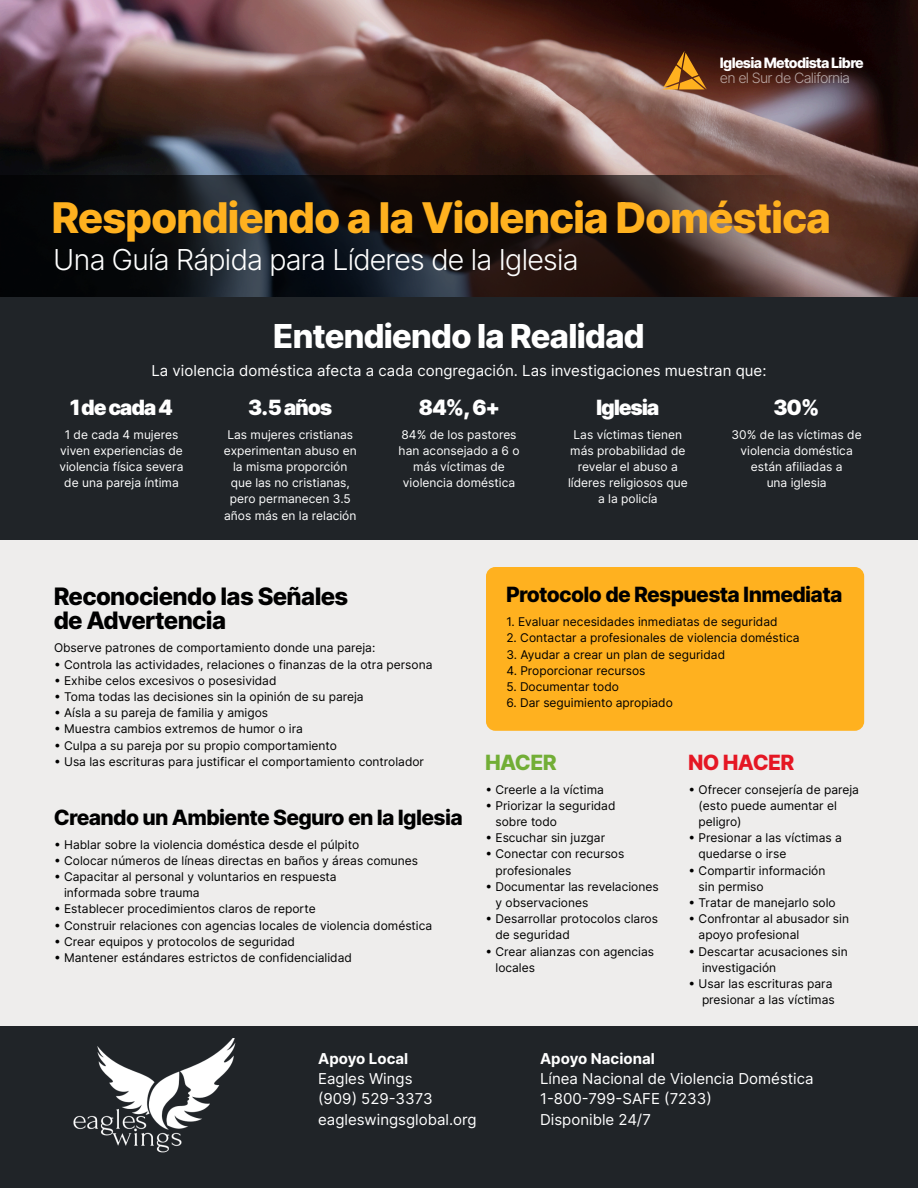
<style>
.page{position:relative;width:918px;height:1188px;background:#eeedec}
.page>*{position:absolute;margin:0;border:0;box-sizing:border-box;transform-origin:0 0}
.t1{font:800 42.3px "Inter Tight";color:#ffb11f}
.t2{font:800 33px "Inter Tight";color:#fff}
.t3{font:300 28.8px "Inter Tight";color:#fff}
.t4{font:800 24px/24px "Inter Tight";color:#000}
.t5{font:800 21px "Inter Tight";color:#000}
.t6{font:900 21px "Inter Tight";letter-spacing:-.03em;color:#fff}
.t7{font:800 21px "Inter Tight";color:#e51724}
.t8{font:800 21px "Inter Tight";color:#72ae36}
.t9{font:15px/20.2px "Inter";color:#fff}
.t10{font:700 15px "Inter";color:#fff}
.t11{font:800 14.25px "Inter";letter-spacing:-.05em;color:#fff}
.t12{font:300 14.25px "Inter";letter-spacing:-.05em;color:rgb(255 255 255/.6)}
.t13{font:12px/16.2px "Inter";color:#000}
.t14{font:12px/16.2px "Inter";color:#fff;text-align:center}
</style>
<div class="page">
<div style="left:486px;top:567px;width:378px;height:164px;background:#ffb11f;border-radius:9px"></div>
<div style="left:0;top:1026px;width:918px;height:162px;background:#202428"></div>
<img style="left:0;top:0;width:918px;height:297px">
<img style="left:0;top:176px;width:806px;height:121px">
<svg style="left:662px;top:51px;width:45px;height:38px;background:#8d5417"></svg>
<img style="left:73px;top:1038px;width:163px;height:115px">
<div style="left:0;top:297px;width:918px;height:243px;background:#202428"></div>
<p class="t11" style="left:720px;top:55px;width:145px">Iglesia Metodista Libre</p>
<p class="t12" style="left:720px;top:69px;width:132px">en el Sur de California</p>
<h1 class="t1" style="left:52px;top:192px;width:780px">Respondiendo a la Violencia Doméstica</h1>
<h3 class="t3" style="left:54px;top:242px;width:526px">Una Guía Rápida para Líderes de la Iglesia</h3>
<h2 class="t2" style="left:274px;top:316px;width:372px">Entendiendo la Realidad</h2>
<p class="t9" style="left:151px;top:360px;width:617px">La violencia doméstica afecta a cada congregación. Las investigaciones muestran que:</p>
<h3 class="t6" style="left:70px;top:395px;width:104px">1 de cada 4</h3>
<p class="t14" style="left:59px;top:426px;width:126px">1 de cada 4 mujeres viven experiencias de violencia física severa de una pareja íntima</p>
<h3 class="t6" style="left:597px;top:395px;width:64px">Iglesia</h3>
<p class="t14" style="left:568px;top:426px;width:121px">Las víctimas tienen más probabilidad de revelar el abuso a líderes religiosos que a la policía</p>
<h3 class="t6" style="left:249px;top:395px;width:85px">3.5 años</h3>
<p class="t14" style="left:224px;top:426px;width:134px">Las mujeres cristianas experimentan abuso en la misma proporción que las no cristianas, pero permanecen 3.5 años más en la relación</p>
<h3 class="t6" style="left:419px;top:395px;width:83px">84%, 6+</h3>
<p class="t14" style="left:399px;top:426px;width:122px">84% de los pastores han aconsejado a 6 o más víctimas de violencia doméstica</p>
<h3 class="t6" style="left:774px;top:395px;width:47px">30%</h3>
<p class="t14" style="left:732px;top:426px;width:132px">30% de las víctimas de violencia doméstica están afiliadas a<br>una iglesia</p>
<h3 class="t4" style="left:54px;top:584px;width:296px">Reconociendo las Señales de Advertencia</h3>
<p class="t13" style="left:54px;top:640px;width:323px">Observe patrones de comportamiento donde una pareja:</p>
<p class="t13" style="left:54px;top:656px;width:380px">• Controla las actividades, relaciones o finanzas de la otra persona</p>
<p class="t13" style="left:54px;top:672px;width:224px">• Exhibe celos excesivos o posesividad</p>
<p class="t13" style="left:54px;top:688px;width:311px">• Toma todas las decisiones sin la opinión de su pareja</p>
<p class="t13" style="left:54px;top:705px;width:216px">• Aísla a su pareja de familia y amigos</p>
<p class="t13" style="left:54px;top:721px;width:251px">• Muestra cambios extremos de humor o ira</p>
<p class="t13" style="left:54px;top:737px;width:285px">• Culpa a su pareja por su propio comportamiento</p>
<p class="t13" style="left:54px;top:753px;width:372px">• Usa las escrituras para justificar el comportamiento controlador</p>
<h3 class="t5" style="left:54px;top:805px;width:410px">Creando un Ambiente Seguro en la Iglesia</h3>
<p class="t13" style="left:54px;top:836px;width:307px">• Hablar sobre la violencia doméstica desde el púlpito</p>
<p class="t13" style="left:54px;top:852px;width:366px">• Colocar números de líneas directas en baños y áreas comunes</p>
<p class="t13" style="left:64px;top:869px;width:274px;text-indent:-10px">• Capacitar al personal y voluntarios en respuesta informada sobre trauma</p>
<p class="t13" style="left:54px;top:901px;width:263px">• Establecer procedimientos claros de reporte</p>
<p class="t13" style="left:54px;top:917px;width:380px">• Construir relaciones con agencias locales de violencia doméstica</p>
<p class="t13" style="left:54px;top:933px;width:243px">• Crear equipos y protocolos de seguridad</p>
<p class="t13" style="left:54px;top:950px;width:299px">• Mantener estándares estrictos de confidencialidad</p>
<h3 class="t5" style="left:506px;top:582px;width:337px">Protocolo de Respuesta Inmediata</h3>
<p class="t13" style="left:506px;top:614px;width:273px">1. Evaluar necesidades inmediatas de seguridad</p>
<p class="t13" style="left:506px;top:630px;width:295px">2. Contactar a profesionales de violencia doméstica</p>
<p class="t13" style="left:506px;top:646px;width:220px">3. Ayudar a crear un plan de seguridad</p>
<p class="t13" style="left:506px;top:662px;width:141px">4. Proporcionar recursos</p>
<p class="t13" style="left:506px;top:678px;width:114px">5. Documentar todo</p>
<p class="t13" style="left:506px;top:695px;width:168px">6. Dar seguimiento apropiado</p>
<h3 class="t8" style="left:485px;top:749px;width:72px">HACER</h3>
<p class="t13" style="left:485px;top:781px;width:120px">• Creerle a la víctima</p>
<p class="t13" style="left:495px;top:797px;width:122px;text-indent:-10px">• Priorizar la seguridad sobre todo</p>
<p class="t13" style="left:485px;top:830px;width:121px">• Escuchar sin juzgar</p>
<p class="t13" style="left:495px;top:846px;width:130px;text-indent:-10px">• Conectar con recursos profesionales</p>
<p class="t13" style="left:495px;top:878px;width:165px;text-indent:-10px">• Documentar las revelaciones y observaciones</p>
<p class="t13" style="left:495px;top:911px;width:164px;text-indent:-10px">• Desarrollar protocolos claros de seguridad</p>
<p class="t13" style="left:495px;top:943px;width:160px;text-indent:-10px">• Crear alianzas con agencias locales</p>
<h3 class="t7" style="left:688px;top:749px;width:107px">NO HACER</h3>
<p class="t13" style="left:699px;top:781px;width:162px;text-indent:-10px">• Ofrecer consejería de pareja (esto puede aumentar el peligro)</p>
<p class="t13" style="left:699px;top:830px;width:145px;text-indent:-10px">• Presionar a las víctimas a quedarse o irse</p>
<p class="t13" style="left:699px;top:862px;width:128px;text-indent:-10px">• Compartir información sin permiso</p>
<p class="t13" style="left:688px;top:894px;width:149px">• Tratar de manejarlo solo</p>
<p class="t13" style="left:699px;top:911px;width:152px;text-indent:-10px">• Confrontar al abusador sin apoyo profesional</p>
<p class="t13" style="left:702px;top:943px;width:147px;text-indent:-14px">• Descartar acusaciones sin investigación</p>
<p class="t13" style="left:688px;top:975px;width:148px;text-align:right">• Usar las escrituras para presionar a las víctimas</p>
<p class="t10" style="left:318px;top:1049px;width:92px">Apoyo Local</p>
<p class="t9" style="left:318px;top:1069px;width:160px">Eagles Wings<br>(909) 529-3373 eagleswingsglobal.org</p>
<p class="t10" style="left:540px;top:1049px;width:116px">Apoyo Nacional</p>
<p class="t9" style="left:540px;top:1069px;width:275px">Línea Nacional de Violencia Doméstica<br>1-800-799-SAFE (7233)<br>Disponible 24/7</p>
</div>
